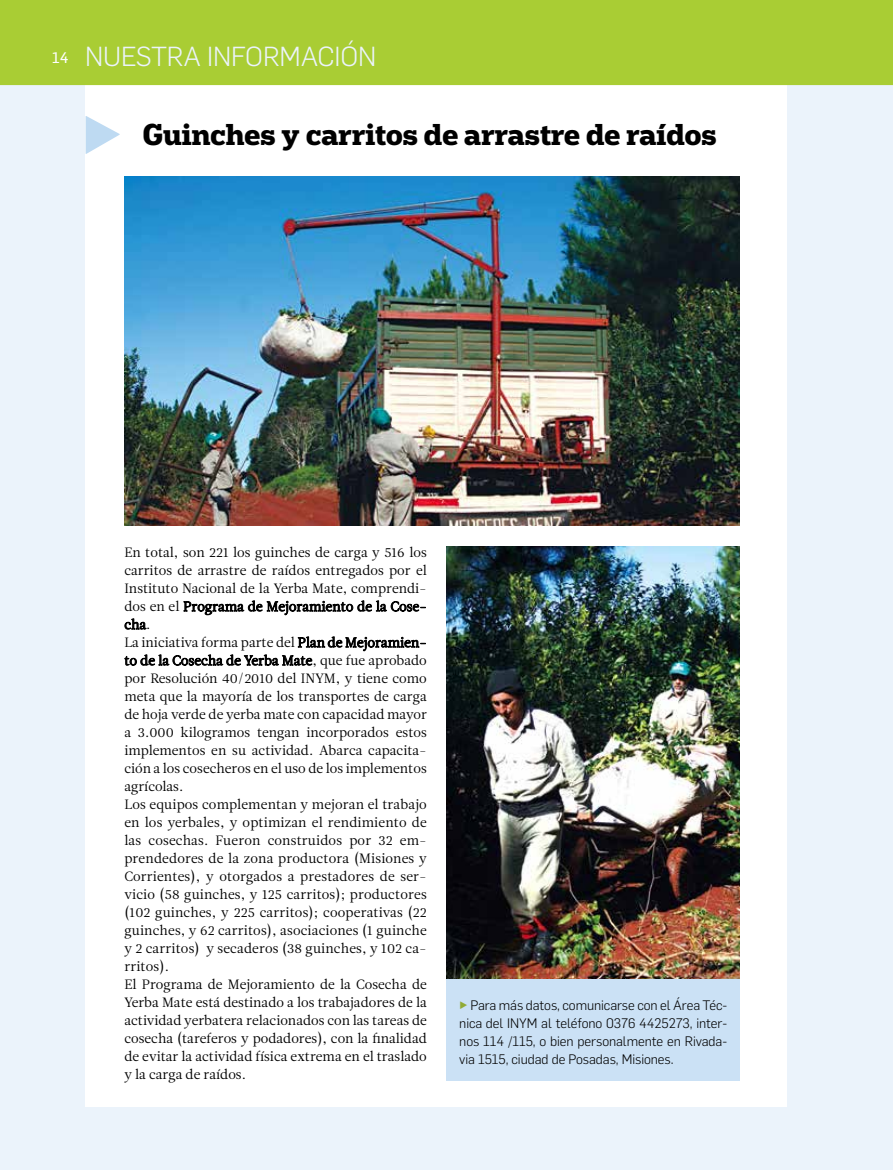
<style>
.page{position:relative;width:893px;height:1170px;background:#fff}
.page>*{position:absolute;margin:0;border:0;box-sizing:border-box;transform-origin:0 0}
.t1{font:900 68.25px "Flama";color:#bedaf2}
.t2{font:700 28.5px "Popular";color:#000}
.t3{font:300 27px "Flama";letter-spacing:-.005em;color:#ebf3fb}
.t4{font:13.5px/18px "Leitura News Roman 1";color:#000}
.t5{font:300 13.5px/18px "Flama";letter-spacing:-.005em;color:#000;text-align:justify}
.s1{font-family:"Flama Basic";font-weight:400;font-size:15px;color:#fff}
.s2{font-weight:900;color:#91ab36}
</style>
<div class="page">
<div style="left:0;top:79px;width:893px;height:1090px;background:#ebf3fb"></div>
<div style="left:85px;top:85px;width:702px;height:1021px;background:#fff"></div>
<div style="left:0;top:0;width:893px;height:85px;background:#a9cd34"></div>
<img style="left:446px;top:546px;width:294px;height:433px">
<img style="left:124px;top:176px;width:616px;height:350px">
<svg style="left:183px;top:600px;width:243px;height:15px"></svg>
<svg style="left:124px;top:618px;width:23px;height:11px"></svg>
<svg style="left:124px;top:636px;width:302px;height:29px"></svg>
<div style="left:446px;top:979px;width:294px;height:101px;background:#cbe1f5"></div>
<h3 class="t3" style="left:52px;top:38px;width:326px"><span class="s1">14</span> NUESTRA INFORMACIÓN</h3>
<h1 class="t1" style="left:80px;top:85px;width:47px">►</h1>
<h2 class="t2" style="left:143px;top:115px;width:575px">Guinches y carritos de arrastre de raídos</h2>
<p class="t4" style="left:124px;top:543px;width:304px">En total, son 221 los guinches de carga y 516 los carritos de arrastre de raídos entregados por el Instituto Nacional de la Yerba Mate, comprendi&shy;dos en el Programa de Mejoramiento de la Cose&shy;cha.<br>La iniciativa forma parte del Plan de Mejoramien&shy;to de la Cosecha de Yerba Mate, que fue aprobado por Resolución 40/2010 del INYM, y tiene como meta que la mayoría de los transportes de carga de hoja verde de yerba mate con capacidad mayor a 3.000 kilogramos tengan incorporados estos implementos en su actividad. Abarca capacita&shy;ción a los cosecheros en el uso de los implementos agrícolas.<br>Los equipos complementan y mejoran el trabajo en los yerbales, y optimizan el rendimiento de las cosechas. Fueron construidos por 32 em&shy;prendedores de la zona productora (Misiones y Corrientes), y otorgados a prestadores de ser&shy;vicio (58 guinches, y 125 carritos); productores (102 guinches, y 225 carritos); cooperativas (22 guinches, y 62 carritos), asociaciones (1 guinche y 2 carritos) y secaderos (38 guinches, y 102 ca&shy;rritos).<br>El Programa de Mejoramiento de la Cosecha de Yerba Mate está destinado a los trabajadores de la actividad yerbatera relacionados con las tareas de cosecha (tareferos y podadores), con la finalidad de evitar la actividad física extrema en el traslado y la carga de raídos.</p>
<p class="t5" style="left:459px;top:995px;width:269px"><span class="s2">►</span> Para más datos, comunicarse con el Área Téc&shy;nica del INYM al teléfono 0376 4425273, inter&shy;nos 114 /115, o bien personalmente en Rivada&shy;via 1515, ciudad de Posadas, Misiones.</p>
</div>
